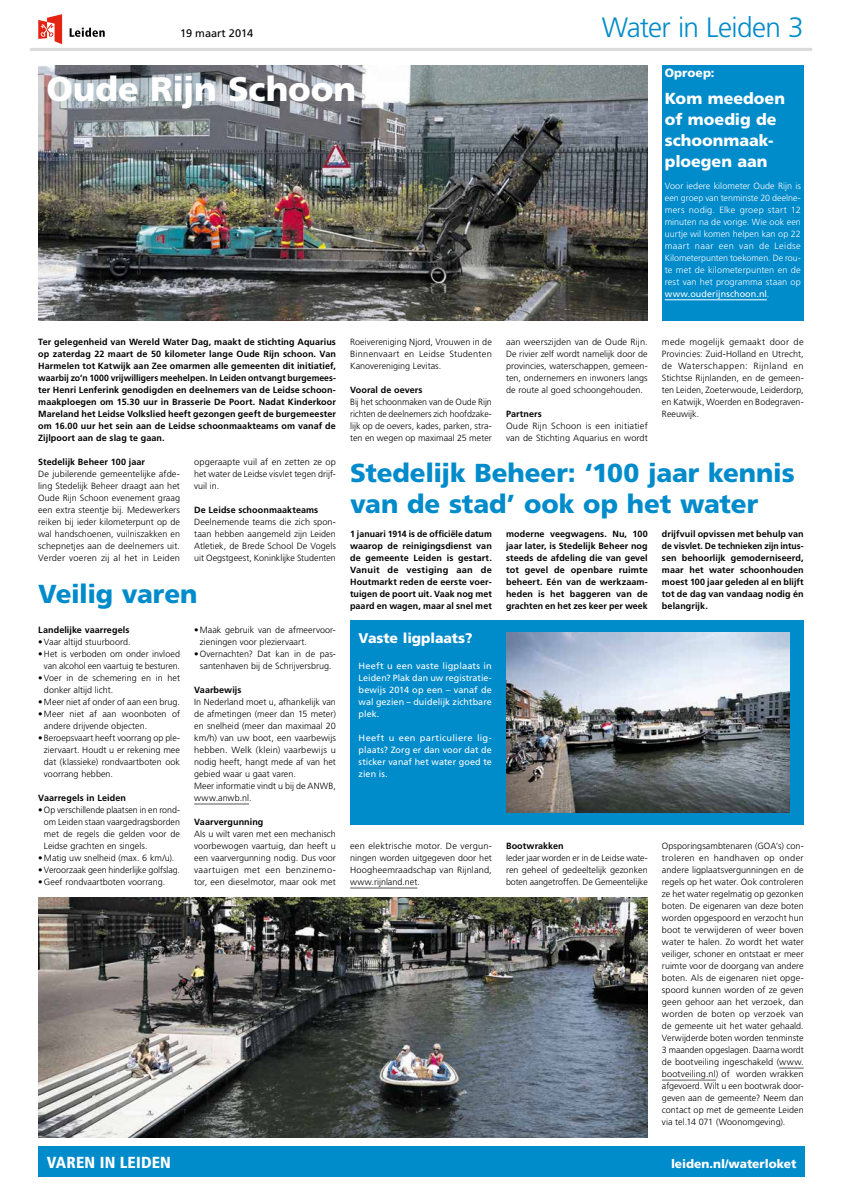
<style>
.page{position:relative;width:842px;height:1191px;background:#fff}
.page>*{position:absolute;margin:0;border:0;box-sizing:border-box;transform-origin:0 0}
.t1{font:900 34px "Frutiger LT Std";letter-spacing:-.005em;color:#fff}
.t2{font:300 28px "Frutiger LT Std";letter-spacing:-.025em;color:#008bcb}
.t3{font:900 26px/31.2px "Frutiger LT Std";letter-spacing:-.01em;color:#008bcb}
.t4{font:900 16px/21px "Frutiger LT Std";color:#fff}
.t5{font:900 condensed 16px "Frutiger LT Std";letter-spacing:.01em;color:#fff}
.t6{font:900 14px "Frutiger LT Std";letter-spacing:-.005em;color:#fff}
.t7{font:900 12px "Frutiger LT Std";letter-spacing:-.005em;color:#fff}
.t8{font:11px "Frutiger LT Std";color:#000}
.t9{font:300 9px/12px "Frutiger LT Std";letter-spacing:.005em;color:#000;text-align:justify}
.t10{font:700 9px/12px "Frutiger LT Std";letter-spacing:.01em;color:#000;text-align:justify}
.t11{font:300 9px/12px "Frutiger LT Std";letter-spacing:.01em;color:#fff;text-align:justify}
.t12{font:9px/12px "Frutiger LT Std";letter-spacing:.005em;color:#fff;text-align:justify}
.s1{font-weight:400}
</style>
<div class="page">
<hr style="left:30px;top:48px;width:782px;height:3px;background:#dadada">
<svg style="left:38px;top:14px;width:24px;height:30px"></svg>
<svg style="left:70px;top:28px;width:35px;height:9px"></svg>
<div style="left:38px;top:1146px;width:767px;height:30px;background:#008bcb"></div>
<img style="left:38px;top:65px;width:610px;height:256px">
<img style="left:38px;top:897px;width:610px;height:240px">
<div style="left:662px;top:65px;width:142px;height:256px;background:#008bcb"></div>
<hr style="left:665px;top:299px;width:102px;height:1px;background:#fff">
<div style="left:350px;top:621px;width:454px;height:204px;background:#008bcb"></div>
<hr style="left:350px;top:887px;width:67px;height:1px;background:#575756">
<hr style="left:194px;top:803px;width:55px;height:1px;background:#575756">
<svg style="left:779px;top:1067px;width:25px;height:1px"></svg>
<hr style="left:662px;top:1079px;width:54px;height:1px;background:#575756">
<img style="left:506px;top:633px;width:283px;height:180px">
<p class="t8" style="left:180px;top:27px;width:75px">19 maart 2014</p>
<h1 class="t1" style="left:46px;top:69px;width:311px">Oude Rijn Schoon</h1>
<h2 class="t2" style="left:602px;top:11px;width:203px">Water in Leiden 3</h2>
<h3 class="t7" style="left:665px;top:66px;width:51px">Oproep:</h3>
<h3 class="t4" style="left:665px;top:88px;width:122px">Kom meedoen of moedig de schoonmaak&shy;ploegen aan</h3>
<p class="t11" style="left:665px;top:180px;width:138px">Voor iedere kilometer Oude Rijn is een groep van tenminste 20 deelne&shy;mers nodig. Elke groep start 12 minuten na de vorige. Wie ook een uurtje wil komen helpen kan op 22 maart naar een van de Leidse Kilometerpunten toekomen. De rou&shy;te met de kilometerpunten en de rest van het programma staan op <span class="s1">www.ouderijnschoon.nl</span>.</p>
<p class="t10" style="left:38px;top:336px;width:299px">Ter gelegenheid van Wereld Water Dag, maakt de stichting Aquarius op zaterdag 22 maart de 50 kilometer lange Oude Rijn schoon. Van Harmelen tot Katwijk aan Zee omarmen alle gemeenten dit initiatief, waarbij zo’n 1000 vrijwilligers meehelpen. In Leiden ontvangt burgemees&shy;ter Henri Lenferink genodigden en deelnemers van de Leidse schoon&shy;maakploegen om 15.30 uur in Brasserie De Poort. Nadat Kinderkoor Mareland het Leidse Volkslied heeft gezongen geeft de burgemeester om 16.00 uur het sein aan de Leidse schoonmaakteams om vanaf de Zijlpoort aan de slag te gaan.</p>
<p class="t9" style="left:350px;top:336px;width:143px">Roeivereniging Njord, Vrouwen in de Binnenvaart en Leidse Studenten Kanovereniging Levitas.</p>
<p class="t10" style="left:350px;top:384px;width:74px">Vooral de oevers</p>
<p class="t9" style="left:350px;top:396px;width:143px">Bij het schoonmaken van de Oude Rijn richten de deelnemers zich hoofdzake&shy;lijk op de oevers, kades, parken, stra&shy;ten en wegen op maximaal 25 meter</p>
<p class="t9" style="left:506px;top:336px;width:143px">aan weerszijden van de Oude Rijn.<br>De rivier zelf wordt namelijk door de provincies, waterschappen, gemeen&shy;ten, ondernemers en inwoners langs de route al goed schoongehouden.</p>
<p class="t10" style="left:506px;top:408px;width:37px">Partners</p>
<p class="t9" style="left:506px;top:420px;width:143px">Oude Rijn Schoon is een initiatief van de Stichting Aquarius en wordt</p>
<p class="t9" style="left:662px;top:336px;width:143px">mede mogelijk gemaakt door de Provincies: Zuid-Holland en Utrecht, de Waterschappen: Rijnland en Stichtse Rijnlanden, en de gemeen&shy;ten Leiden, Zoeterwoude, Leiderdorp, en Katwijk, Woerden en Bodegraven-Reeuwijk.</p>
<p class="t9" style="left:194px;top:456px;width:143px">opgeraapte vuil af en zetten ze op het water de Leidse visvlet tegen drijf&shy;vuil in.</p>
<p class="t10" style="left:194px;top:504px;width:126px">De Leidse schoonmaakteams</p>
<p class="t9" style="left:194px;top:516px;width:143px">Deelnemende teams die zich spon&shy;taan hebben aangemeld zijn Leiden Atletiek, de Brede School De Vogels uit Oegstgeest, Koninklijke Studenten</p>
<p class="t10" style="left:350px;top:528px;width:143px">1 januari 1914 is de officiële datum waarop de reinigingsdienst van de gemeente Leiden is gestart.<br>Vanuit de vestiging aan de Houtmarkt reden de eerste voer&shy;tuigen de poort uit. Vaak nog met paard en wagen, maar al snel met</p>
<p class="t10" style="left:506px;top:528px;width:143px">moderne veegwagens. Nu, 100 jaar later, is Stedelijk Beheer nog steeds de afdeling die van gevel tot gevel de openbare ruimte beheert. Eén van de werkzaam&shy;heden is het baggeren van de grachten en het zes keer per week</p>
<p class="t10" style="left:662px;top:528px;width:143px">drijfvuil opvissen met behulp van de visvlet. De technieken zijn intus&shy;sen behoorlijk gemoderniseerd, maar het water schoonhouden moest 100 jaar geleden al en blijft tot de dag van vandaag nodig én belangrijk.</p>
<p class="t10" style="left:38px;top:456px;width:108px">Stedelijk Beheer 100 jaar</p>
<p class="t9" style="left:38px;top:468px;width:143px">De jubilerende gemeentelijke afde&shy;ling Stedelijk Beheer draagt aan het Oude Rijn Schoon evenement graag een extra steentje bij. Medewerkers reiken bij ieder kilometerpunt op de wal handschoenen, vuilniszakken en schepnetjes aan de deelnemers uit.<br>Verder voeren zij al het in Leiden</p>
<h3 class="t3" style="left:350px;top:457px;width:446px">Stedelijk Beheer: ‘100 jaar kennis van de stad’ ook op het water</h3>
<h3 class="t3" style="left:38px;top:578px;width:161px">Veilig varen</h3>
<p class="t10" style="left:38px;top:624px;width:93px">Landelijke vaarregels</p>
<p class="t9" style="left:38px;top:636px;width:94px">•Vaar altijd stuurboord.</p>
<p class="t9" style="left:38px;top:648px;width:143px;text-align:right">•Het is verboden om onder invloed van alcohol een vaartuig te besturen.</p>
<p class="t9" style="left:44px;top:672px;width:138px;text-indent:-6px">•Voer in de schemering en in het donker altijd licht.</p>
<p class="t9" style="left:38px;top:696px;width:143px">•Meer niet af onder of aan een brug.</p>
<p class="t9" style="left:44px;top:708px;width:138px;text-indent:-6px">•Meer niet af aan woonboten of andere drijvende objecten.</p>
<p class="t9" style="left:44px;top:732px;width:138px;text-indent:-6px">•Beroepsvaart heeft voorrang op ple&shy;ziervaart. Houdt u er rekening mee dat (klassieke) rondvaartboten ook voorrang hebben.</p>
<p class="t10" style="left:38px;top:792px;width:89px">Vaarregels in Leiden</p>
<p class="t9" style="left:44px;top:804px;width:138px;text-indent:-6px">•Op verschillende plaatsen in en rond&shy;om Leiden staan vaargedragsborden met de regels die gelden voor de Leidse grachten en singels.</p>
<p class="t9" style="left:38px;top:852px;width:138px">•Matig uw snelheid (max. 6 km/u).</p>
<p class="t9" style="left:38px;top:864px;width:143px">•Veroorzaak geen hinderlijke golfslag.</p>
<p class="t9" style="left:38px;top:876px;width:129px">•Geef rondvaartboten voorrang.</p>
<p class="t9" style="left:200px;top:624px;width:138px;text-indent:-6px">•Maak gebruik van de afmeervoor&shy;zieningen voor pleziervaart.</p>
<p class="t9" style="left:194px;top:648px;width:143px;text-align:center">•Overnachten? Dat kan in de pas&shy;santenhaven bij de Schrijversbrug.</p>
<p class="t10" style="left:194px;top:684px;width:49px">Vaarbewijs</p>
<p class="t9" style="left:194px;top:696px;width:143px;text-align:left">In Nederland moet u, afhankelijk van de afmetingen (meer dan 15 meter) en snelheid (meer dan maximaal 20 km/h) van uw boot, een vaarbewijs hebben. Welk (klein) vaarbewijs u nodig heeft, hangt mede af van het gebied waar u gaat varen.<br>Meer informatie vindt u bij de ANWB, www.anwb.nl.</p>
<p class="t10" style="left:194px;top:816px;width:71px">Vaarvergunning</p>
<p class="t9" style="left:194px;top:828px;width:143px">Als u wilt varen met een mechanisch voorbewogen vaartuig, dan heeft u een vaarvergunning nodig. Dus voor vaartuigen met een benzinemo&shy;tor, een dieselmotor, maar ook met</p>
<h3 class="t6" style="left:359px;top:630px;width:115px">Vaste ligplaats?</h3>
<p class="t12" style="left:359px;top:660px;width:135px">Heeft u een vaste ligplaats in Leiden? Plak dan uw registratie&shy;bewijs 2014 op een – vanaf de wal gezien – duidelijk zichtbare plek.</p>
<p class="t12" style="left:359px;top:732px;width:135px">Heeft u een particuliere lig&shy;plaats? Zorg er dan voor dat de sticker vanaf het water goed te zien is.</p>
<p class="t9" style="left:350px;top:840px;width:143px">een elektrische motor. De vergun&shy;ningen worden uitgegeven door het Hoogheemraadschap van Rijnland, www.rijnland.net.</p>
<p class="t10" style="left:506px;top:840px;width:59px">Bootwrakken</p>
<p class="t9" style="left:506px;top:852px;width:143px">Ieder jaar worden er in de Leidse wate&shy;ren geheel of gedeeltelijk gezonken boten aangetroffen. De Gemeentelijke</p>
<p class="t9" style="left:662px;top:840px;width:143px">Opsporingsambtenaren (GOA’s) con&shy;troleren en handhaven op onder andere ligplaatsvergunningen en de regels op het water. Ook controleren ze het water regelmatig op gezonken boten. De eigenaren van deze boten worden opgespoord en verzocht hun boot te verwijderen of weer boven water te halen. Zo wordt het water veiliger, schoner en ontstaat er meer ruimte voor de doorgang van andere boten. Als de eigenaren niet opge&shy;spoord kunnen worden of ze geven geen gehoor aan het verzoek, dan worden de boten op verzoek van de gemeente uit het water gehaald.<br>Verwijderde boten worden tenminste 3 maanden opgeslagen. Daarna wordt de bootveiling ingeschakeld (www. bootveiling.nl) of worden wrakken afgevoerd. Wilt u een bootwrak door&shy;geven aan de gemeente? Neem dan contact op met de gemeente Leiden via tel.14 071 (Woonomgeving).</p>
<h3 class="t5" style="left:47px;top:1152px;width:126px">VAREN IN LEIDEN</h3>
<h3 class="t7" style="left:671px;top:1156px;width:127px">leiden.nl/waterloket</h3>
</div>
